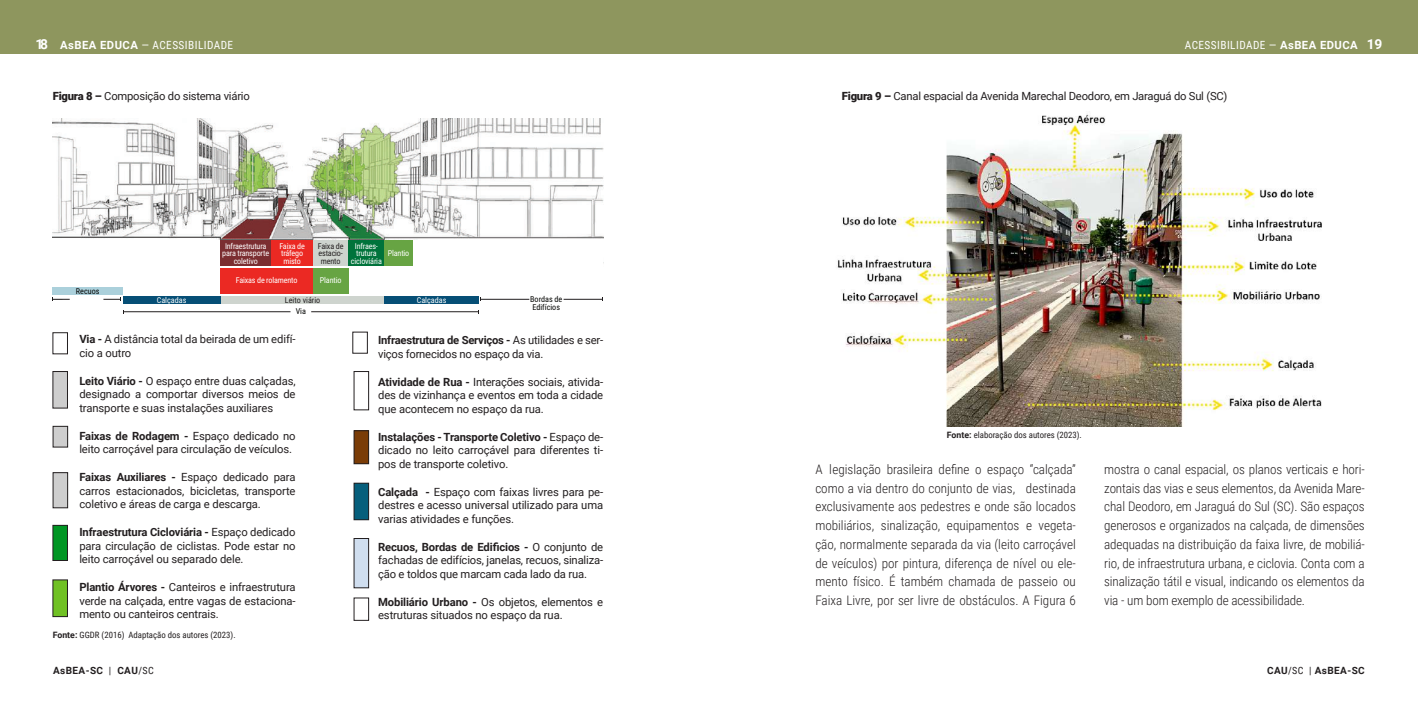
<style>
.page{position:relative;width:1418px;height:709px;background:#fff}
.page>*{position:absolute;margin:0;border:0;box-sizing:border-box;transform-origin:0 0}
.t1{font:300 13.12px/18.8px "Roboto Condensed";letter-spacing:-.01em;color:#231f20;text-align:justify}
.t2{font:11.25px/13.8px "Roboto";letter-spacing:-.01em;color:#231f20;text-align:justify}
.t3{font:11.25px "Roboto Condensed";letter-spacing:.04em;color:#fff}
.t4{font:700 10px "Roboto";letter-spacing:.04em;color:#231f20}
.t5{font:8.75px "Roboto Condensed";color:#231f20}
.t6{font:8.12px/7.4px "Roboto Condensed";letter-spacing:-.02em;color:#fff;text-align:center}
.t7{font:8.12px/7.4px "Roboto Condensed";color:#040503}
.t8{font:8.12px/7.4px "Roboto Condensed";letter-spacing:-.02em;color:#231f20;text-align:justify}
.t9{font:8.12px "Roboto Condensed";color:#fff}
.t10{font:8.12px "Roboto Condensed";color:#211d1e}
.s1{font-family:"Roboto";font-weight:700;font-size:13.75px}
.s2{font-family:"Roboto";font-weight:700}
.s3{font-weight:900}
.s4{font-weight:700}
.s5{font-family:"Roboto Condensed";font-weight:400}
</style>
<div class="page">
<div style="left:0;top:0;width:1417px;height:54px;background:#8e965e"></div>
<img style="left:837px;top:114px;width:485px;height:312px">
<div style="left:53px;top:332px;width:15px;height:22px;border:1px solid #231f20"></div>
<div style="left:352px;top:332px;width:16px;height:21px;border:1px solid #231f20"></div>
<div style="left:53px;top:371px;width:14px;height:37px;background:#cecece"></div>
<div style="left:53px;top:371px;width:15px;height:37px;border:1px solid #231f20"></div>
<div style="left:354px;top:371px;width:15px;height:39px;border:1px solid #231f20"></div>
<div style="left:53px;top:426px;width:15px;height:21px;background:#cecece"></div>
<div style="left:53px;top:426px;width:15px;height:21px;border:1px solid #231f20"></div>
<div style="left:354px;top:431px;width:14px;height:33px;background:#7a3c07"></div>
<div style="left:354px;top:430px;width:15px;height:34px;border:1px solid #231f20"></div>
<div style="left:53px;top:472px;width:15px;height:36px;background:#cecece"></div>
<div style="left:53px;top:472px;width:15px;height:36px;border:1px solid #231f20"></div>
<div style="left:354px;top:483px;width:14px;height:37px;background:#065f7c"></div>
<div style="left:354px;top:483px;width:15px;height:37px;border:1px solid #231f20"></div>
<div style="left:53px;top:525px;width:14px;height:35px;background:#009624"></div>
<div style="left:53px;top:525px;width:15px;height:35px;border:1px solid #231f20"></div>
<div style="left:354px;top:538px;width:14px;height:50px;background:#d0deef"></div>
<div style="left:354px;top:538px;width:15px;height:50px;border:1px solid #231f20"></div>
<div style="left:53px;top:580px;width:14px;height:36px;background:#70c124"></div>
<div style="left:53px;top:579px;width:15px;height:37px;border:1px solid #231f20"></div>
<div style="left:354px;top:597px;width:15px;height:23px;border:1px solid #231f20"></div>
<img style="left:53px;top:119px;width:550px;height:175px">
<div style="left:53px;top:240px;width:550px;height:40px;background:#fff"></div>
<div style="left:53px;top:287px;width:70px;height:7px;background:#abd0db"></div>
<div style="left:220px;top:296px;width:164px;height:7px;background:#ced4ce"></div>
<div style="left:220px;top:240px;width:51px;height:26px;background:#7b2e31"></div>
<div style="left:271px;top:240px;width:42px;height:26px;background:#eb2923"></div>
<div style="left:313px;top:240px;width:35px;height:26px;background:#ced4ce"></div>
<div style="left:348px;top:240px;width:36px;height:26px;background:#00733b"></div>
<div style="left:384px;top:240px;width:29px;height:26px;background:#67a443"></div>
<div style="left:220px;top:268px;width:93px;height:25px;background:#eb2923"></div>
<div style="left:313px;top:268px;width:35px;height:25px;background:#67a443"></div>
<svg style="left:53px;top:298px;width:17px;height:2px"></svg>
<hr style="left:123px;top:311px;width:167px;height:1px;background:#211d1e">
<hr style="left:311px;top:311px;width:167px;height:1px;background:#211d1e">
<svg style="left:103px;top:297px;width:18px;height:4px"></svg>
<hr style="left:480px;top:299px;width:49px;height:1px;background:#211d1e">
<hr style="left:563px;top:299px;width:40px;height:1px;background:#211d1e">
<div style="left:384px;top:296px;width:95px;height:7px;background:#064f76"></div>
<div style="left:123px;top:296px;width:97px;height:7px;background:#064f76"></div>
<p class="t3" style="left:35px;top:37px;width:199px"><span class="s1">18</span> <span class="s2">AsBEA EDUCA</span> — ACESSIBILIDADE</p>
<p class="t3" style="left:1184px;top:37px;width:199px">ACESSIBILIDADE — <span class="s2">AsBEA EDUCA</span> <span class="s1">19</span></p>
<p class="t2" style="left:53px;top:89px;width:199px"><span class="s3">Figura 8 –</span> Composição do sistema viário</p>
<p class="t7" style="left:76px;top:287px;width:25px">Recuos</p>
<p class="t6" style="left:222px;top:242px;width:48px">Infraestrutura para transporte coletivo</p>
<p class="t6" style="left:279px;top:242px;width:27px;text-align:left">Faixa de tráfego misto</p>
<p class="t6" style="left:236px;top:276px;width:63px">Faixas de rolamento</p>
<p class="t8" style="left:318px;top:242px;width:27px">Faixa de estacio&shy;mento</p>
<p class="t6" style="left:320px;top:276px;width:23px">Plantio</p>
<p class="t6" style="left:351px;top:242px;width:33px">Infraes&shy;trutura cicloviária</p>
<p class="t6" style="left:388px;top:249px;width:23px">Plantio</p>
<p class="t9" style="left:157px;top:294px;width:31px">Calçadas</p>
<p class="t9" style="left:417px;top:294px;width:31px">Calçadas</p>
<p class="t6" style="left:160px;top:296px;width:25px">Recuos</p>
<p class="t10" style="left:285px;top:294px;width:37px">Leito viário</p>
<p class="t7" style="left:296px;top:307px;width:12px">Via</p>
<p class="t7" style="left:530px;top:295px;width:34px">Bordas de<br>Edifícios</p>
<p class="t2" style="left:79px;top:332px;width:218px"><span class="s4">Via -</span> A distância total da beirada de um edifí&shy;cio a outro</p>
<p class="t2" style="left:79px;top:373px;width:218px"><span class="s4">Leito Viário -</span> O espaço entre duas calçadas, designado a comportar diversos meios de transporte e suas instalações auxiliares</p>
<p class="t2" style="left:79px;top:428px;width:218px"><span class="s4">Faixas de Rodagem -</span> Espaço dedicado no leito carroçável para circulação de veículos.</p>
<p class="t2" style="left:79px;top:469px;width:218px"><span class="s4">Faixas Auxiliares -</span> Espaço dedicado para carros estacionados, bicicletas, transporte coletivo e áreas de carga e descarga.</p>
<p class="t2" style="left:79px;top:524px;width:218px"><span class="s4">Infraestrutura Cicloviária -</span> Espaço dedicado para circulação de ciclistas. Pode estar no leito carroçável ou separado dele.</p>
<p class="t2" style="left:79px;top:579px;width:218px"><span class="s4">Plantio Árvores -</span> Canteiros e infraestrutura verde na calçada, entre vagas de estaciona&shy;mento ou canteiros centrais.</p>
<p class="t5" style="left:53px;top:628px;width:184px"><span class="s2">Fonte:</span> GGDR (2016) Adaptação dos autores (2023).</p>
<p class="t2" style="left:378px;top:333px;width:226px"><span class="s4">Infraestrutura de Serviços -</span> As utilidades e ser&shy;viços fornecidos no espaço da via.</p>
<p class="t2" style="left:378px;top:374px;width:227px"><span class="s4">Atividade de Rua -</span> Interações sociais, ativida&shy;des de vizinhança e eventos em toda a cidade que acontecem no espaço da rua.</p>
<p class="t2" style="left:378px;top:429px;width:227px"><span class="s4">Instalações - Transporte Coletivo -</span> Espaço de&shy;dicado no leito carroçável para diferentes ti&shy;pos de transporte coletivo.</p>
<p class="t2" style="left:378px;top:484px;width:227px"><span class="s4">Calçada -</span> Espaço com faixas livres para pe&shy;destres e acesso universal utilizado para uma varias atividades e funções.</p>
<p class="t2" style="left:378px;top:539px;width:227px"><span class="s4">Recuos, Bordas de Edificios -</span> O conjunto de fachadas de edifícios, janelas, recuos, sinaliza&shy;ção e toldos que marcam cada lado da rua.</p>
<p class="t2" style="left:378px;top:594px;width:227px"><span class="s4">Mobiliário Urbano -</span> Os objetos, elementos e estruturas situados no espaço da rua.</p>
<p class="t2" style="left:842px;top:89px;width:387px"><span class="s3">Figura 9 –</span> Canal espacial da Avenida Marechal Deodoro, em Jaraguá do Sul (SC)</p>
<p class="t5" style="left:946px;top:428px;width:137px"><span class="s2">Fonte:</span> elaboração dos autores (2023).</p>
<p class="t1" style="left:815px;top:459px;width:262px">A legislação brasileira define o espaço “calçada” como a via dentro do conjunto de vias, destinada exclusivamente aos pedestres e onde são locados mobiliários, sinalização, equipamentos e vegeta&shy;ção, normalmente separada da via (leito carroçável de veículos) por pintura, diferença de nível ou ele&shy;mento físico. É também chamada de passeio ou Faixa Livre, por ser livre de obstáculos. A Figura 6</p>
<p class="t1" style="left:1104px;top:459px;width:262px">mostra o canal espacial, os planos verticais e hori&shy;zontais das vias e seus elementos, da Avenida Mare&shy;chal Deodoro, em Jaraguá do Sul (SC). São espaços generosos e organizados na calçada, de dimensões adequadas na distribuição da faixa livre, de mobiliá&shy;rio, de infraestrutura urbana, e ciclovia. Conta com a sinalização tátil e visual, indicando os elementos da via - um bom exemplo de acessibilidade.</p>
<p class="t4" style="left:53px;top:663px;width:102px">AsBEA-SC <span class="s5">|</span> CAU<span class="s5">/SC</span></p>
<p class="t4" style="left:1267px;top:663px;width:99px">CAU<span class="s5">/SC |</span> AsBEA-SC</p>
</div>
